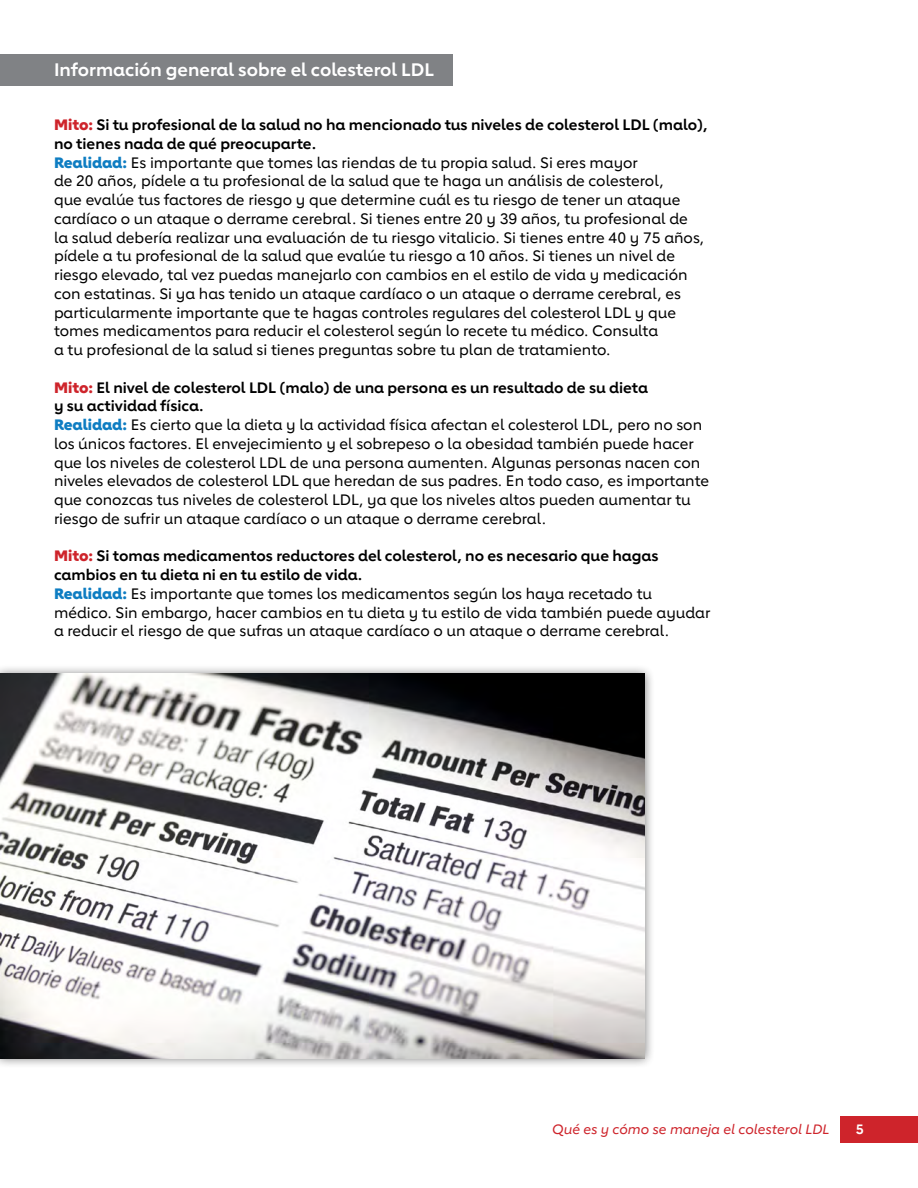
<style>
.page{position:relative;width:918px;height:1188px;background:#fff}
.page>*{position:absolute;margin:0;border:0;box-sizing:border-box;transform-origin:0 0}
.t1{font:700 18px "Lub Dub";color:#fff}
.t2{font:500 15px/18.8px "Lub Dub";color:#000}
.t3{font:700 15px/18.8px "Lub Dub";color:#000}
.t4{font:italic 500 13.5px "Lub Dub";color:#ce242b}
.t5{font:700 13.5px "Lub Dub";color:#fff}
.s1{font-weight:800;color:#ce242b}
.s2{font-weight:800;color:#0e7dc2}
</style>
<div class="page">
<div style="left:0;top:54px;width:453px;height:31px;background:#808285"></div>
<div style="left:0;top:664px;width:655px;height:405px;background:#000;opacity:.5"></div>
<img style="left:0;top:674px;width:645px;height:384px">
<div style="left:840px;top:1116px;width:78px;height:27px;background:#ce242b"></div>
<p class="t1" style="left:54px;top:58px;width:381px">Información general sobre el colesterol LDL</p>
<p class="t3" style="left:54px;top:115px;width:655px"><span class="s1">Mito:</span> Si tu profesional de la salud no ha mencionado tus niveles de colesterol LDL (malo), no tienes nada de qué preocuparte.</p>
<p class="t2" style="left:54px;top:153px;width:652px"><span class="s2">Realidad:</span> Es importante que tomes las riendas de tu propia salud. Si eres mayor<br>de 20 años, pídele a tu profesional de la salud que te haga un análisis de colesterol,<br>que evalúe tus factores de riesgo y que determine cuál es tu riesgo de tener un ataque cardíaco o un ataque o derrame cerebral. Si tienes entre 20 y 39 años, tu profesional de la salud debería realizar una evaluación de tu riesgo vitalicio. Si tienes entre 40 y 75 años, pídele a tu profesional de la salud que evalúe tu riesgo a 10 años. Si tienes un nivel de riesgo elevado, tal vez puedas manejarlo con cambios en el estilo de vida y medicación con estatinas. Si ya has tenido un ataque cardíaco o un ataque o derrame cerebral, es particularmente importante que te hagas controles regulares del colesterol LDL y que tomes medicamentos para reducir el colesterol según lo recete tu médico. Consulta<br>a tu profesional de la salud si tienes preguntas sobre tu plan de tratamiento.</p>
<p class="t3" style="left:54px;top:378px;width:596px"><span class="s1">Mito:</span> El nivel de colesterol LDL (malo) de una persona es un resultado de su dieta y su actividad física.</p>
<p class="t2" style="left:54px;top:415px;width:657px"><span class="s2">Realidad:</span> Es cierto que la dieta y la actividad física afectan el colesterol LDL, pero no son los únicos factores. El envejecimiento y el sobrepeso o la obesidad también puede hacer que los niveles de colesterol LDL de una persona aumenten. Algunas personas nacen con niveles elevados de colesterol LDL que heredan de sus padres. En todo caso, es importante que conozcas tus niveles de colesterol LDL, ya que los niveles altos pueden aumentar tu riesgo de sufrir un ataque cardíaco o un ataque o derrame cerebral.</p>
<p class="t3" style="left:54px;top:546px;width:606px"><span class="s1">Mito:</span> Si tomas medicamentos reductores del colesterol, no es necesario que hagas cambios en tu dieta ni en tu estilo de vida.</p>
<p class="t2" style="left:54px;top:584px;width:658px"><span class="s2">Realidad:</span> Es importante que tomes los medicamentos según los haya recetado tu médico. Sin embargo, hacer cambios en tu dieta y tu estilo de vida también puede ayudar a reducir el riesgo de que sufras un ataque cardíaco o un ataque o derrame cerebral.</p>
<p class="t4" style="left:552px;top:1122px;width:279px">Qué es y cómo se maneja el colesterol LDL</p>
<p class="t5" style="left:856px;top:1122px;width:9px">5</p>
</div>
